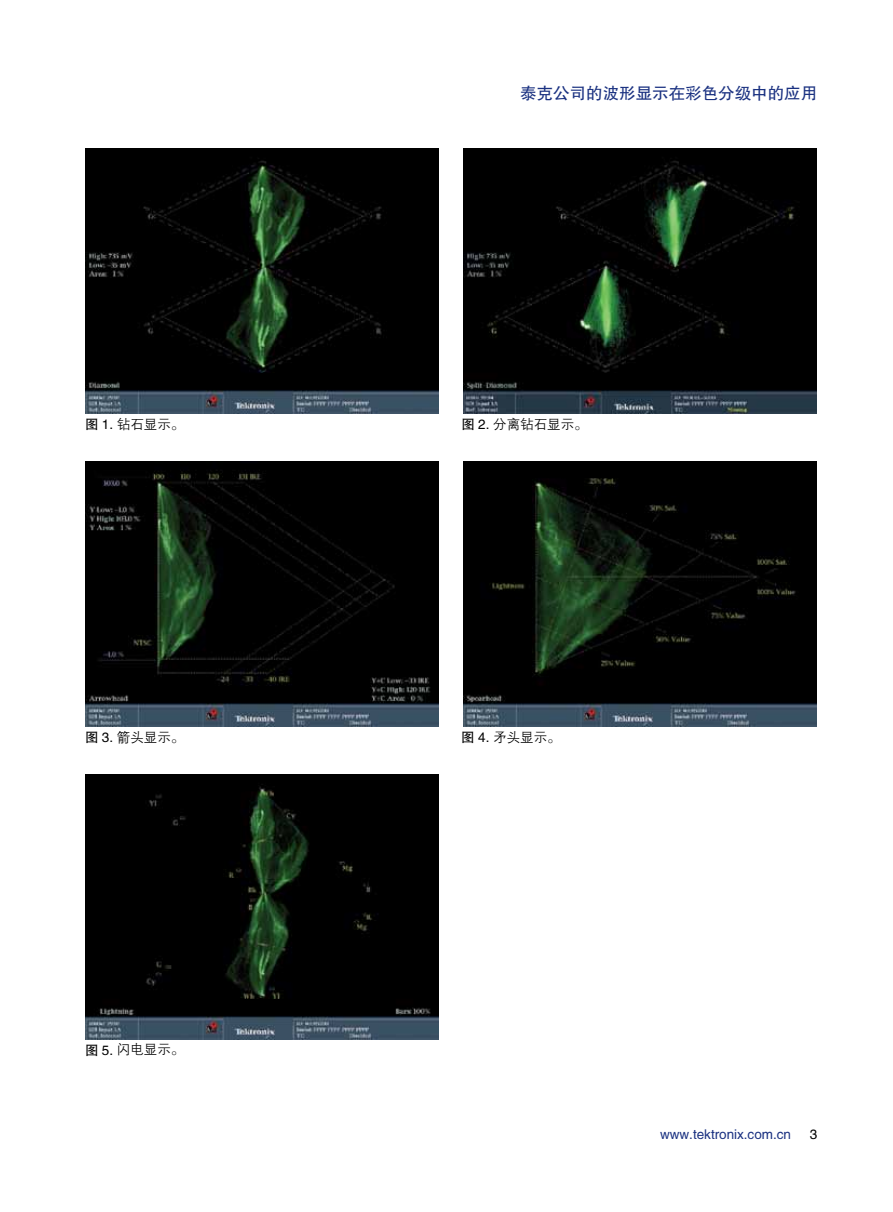
<style>
.page{position:relative;width:893px;height:1212px;background:#fff}
.page>*{position:absolute;margin:0;border:0;box-sizing:border-box;transform-origin:0 0}
.t1{font:16.5px "FZHTJW GB1 0";color:#1a3181}
.t2{font:13.5px "FZZDXJW GB1 0";color:#000}
.t3{font:13.5px "FZHTJW GB1 0";color:#1a3181}
.t4{font:13.5px "FZHTJW GB1 0";color:#000}
.s1{font-family:"FZHTJW GB1 0"}
</style>
<div class="page">
<img style="left:85px;top:149px;width:353px;height:265px">
<img style="left:463px;top:149px;width:353px;height:265px">
<img style="left:85px;top:461px;width:353px;height:265px">
<img style="left:463px;top:461px;width:353px;height:265px">
<img style="left:85px;top:775px;width:353px;height:265px">
<p class="t1" style="left:520px;top:84px;width:298px">泰克公司的波形显示在彩色分级中的应用</p>
<p class="t2" style="left:85px;top:417px;width:101px"><span class="s1">图 1.</span> 钻石显示。</p>
<p class="t2" style="left:461px;top:417px;width:128px"><span class="s1">图 2.</span> 分离钻石显示。</p>
<p class="t2" style="left:85px;top:730px;width:101px"><span class="s1">图 3.</span> 箭头显示。</p>
<p class="t2" style="left:461px;top:730px;width:101px"><span class="s1">图 4.</span> 矛头显示。</p>
<p class="t2" style="left:85px;top:1042px;width:101px"><span class="s1">图 5.</span> 闪电显示。</p>
<p class="t3" style="left:660px;top:1126px;width:132px">www.tektronix.com.cn</p>
<p class="t4" style="left:810px;top:1126px;width:9px">3</p>
</div>
